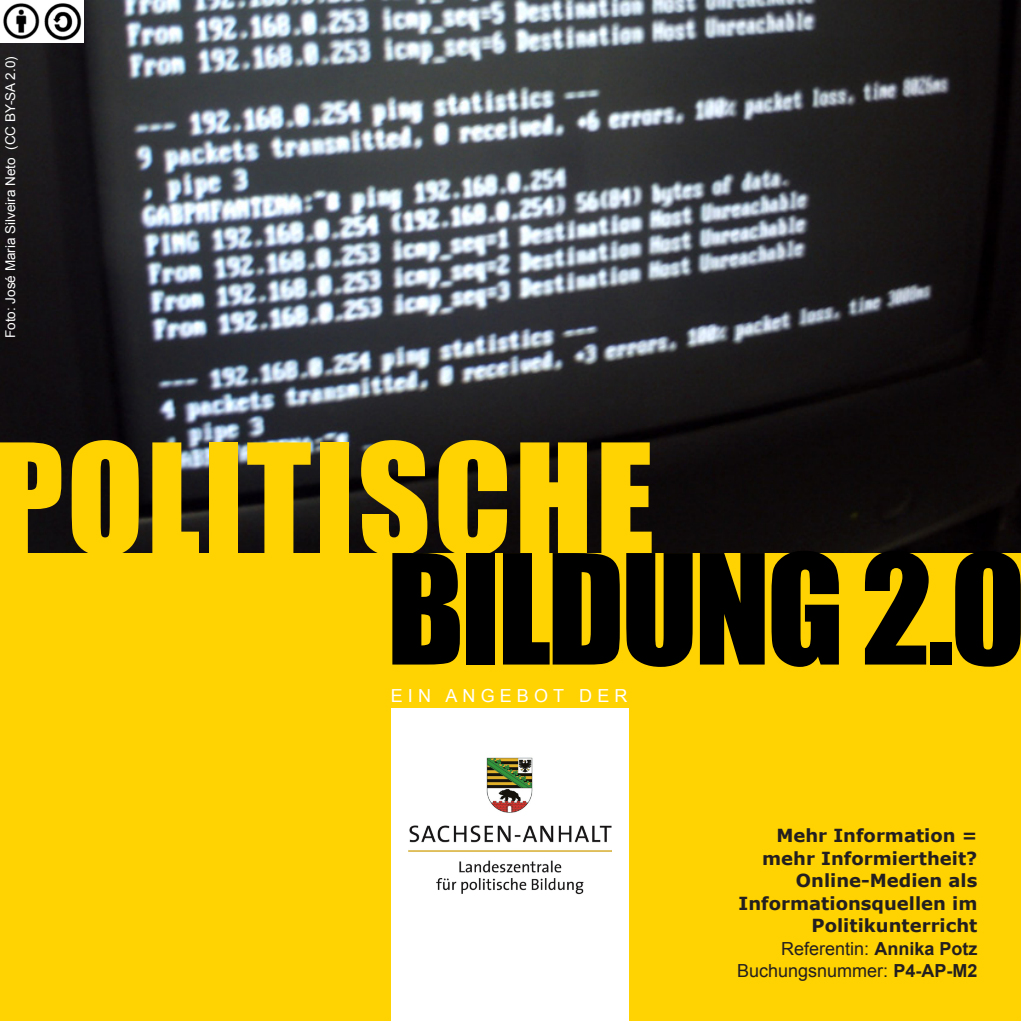
<style>
.page{position:relative;width:1021px;height:1021px;background:#fff}
.page>*{position:absolute;margin:0;border:0;box-sizing:border-box;transform-origin:0 0}
.t1{font:141px "Impact";letter-spacing:.02em;color:#ffd202}
.t2{font:141px "Impact";letter-spacing:-.03em;color:#000}
.t3{font:700 18px "Verdana";color:#231f20}
.t4{font:18px "Arial";color:#231f20}
.t5{font:18px "Arial";letter-spacing:.285em;color:#fff}
.t6{font:13.5px "Arial";color:#fff}
.s1{font-weight:700}
</style>
<div class="page">
<img style="left:0;top:0;width:1020px;height:553px">
<div style="left:0;top:553px;width:1020px;height:467px;background:#ffd202"></div>
<div style="left:392px;top:708px;width:237px;height:312px;background:#fff"></div>
<img style="left:408px;top:757px;width:203px;height:138px">
<div style="left:40px;top:0;width:44px;height:43px;background:#fff"></div>
<img style="left:0;top:0;width:40px;height:43px">
<img style="left:44px;top:3px;width:38px;height:37px">
<p class="t6" style="left:1px;top:338px;width:283px;rotate:-90deg">Foto: José Maria Silveira Neto (CC BY-SA 2.0)</p>
<p class="t1" style="left:-7px;top:389px;width:662px">POLITISCHE</p>
<p class="t2" style="left:386px;top:500px;width:640px">BILDUNG 2.0</p>
<p class="t5" style="left:391px;top:684px;width:238px">EIN ANGEBOT DER</p>
<p class="t3" style="left:776px;top:823px;width:202px">Mehr Information =</p>
<p class="t3" style="left:762px;top:845px;width:217px">mehr Informiertheit?</p>
<p class="t3" style="left:796px;top:868px;width:183px">Online-Medien als</p>
<p class="t3" style="left:738px;top:890px;width:240px">Informationsquellen im</p>
<p class="t3" style="left:811px;top:913px;width:167px">Politikunterricht</p>
<p class="t4" style="left:781px;top:936px;width:198px">Referentin: <span class="s1">Annika Potz</span></p>
<p class="t4" style="left:737px;top:959px;width:242px">Buchungsnummer: <span class="s1">P4-AP-M2</span></p>
</div>
